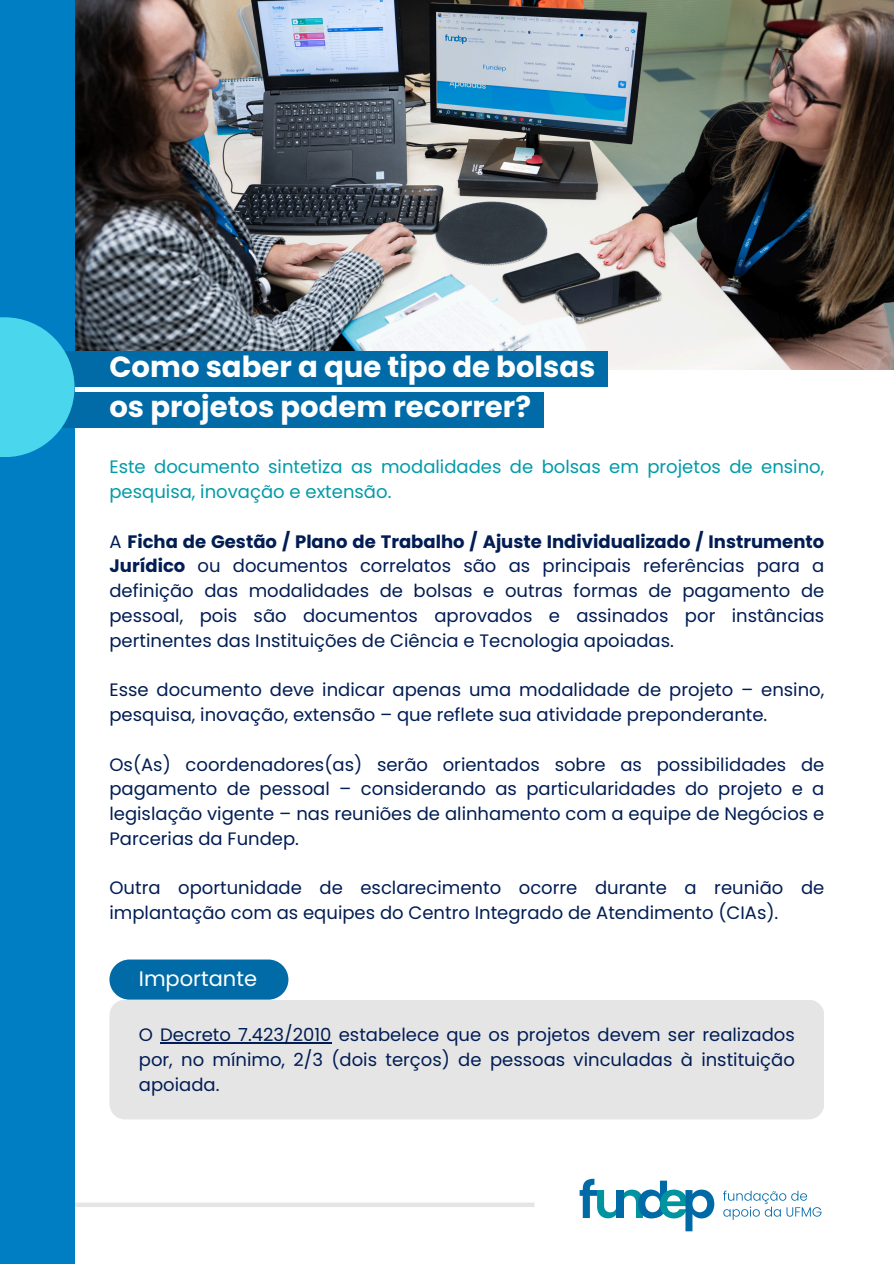
<style>
.page{position:relative;width:894px;height:1264px;background:#fff}
.page>*{position:absolute;margin:0;border:0;box-sizing:border-box;transform-origin:0 0}
.t1{font:700 29.1px/39.6px "Poppins";color:#fff}
.t2{font:21px "Poppins";color:#fff}
.t3{font:18px/24.8px "Poppins";color:#011d54;text-align:justify}
.t4{font:18px/24.8px "Poppins";color:#009ba8}
.s1{font-weight:700}
</style>
<div class="page">
<svg style="left:74px;top:1202px;width:460px;height:4px;fill:#e5e5e5"></svg>
<img style="left:74px;top:0;width:819px;height:369px">
<div style="left:0;top:0;width:74px;height:1263px;background:#007ec4"></div>
<div style="left:0;top:392px;width:543px;height:36px;background:#006ba6"></div>
<div style="left:0;top:351px;width:607px;height:36px;background:#006ba6"></div>
<svg style="left:723px;top:1190px;width:98px;height:29px"></svg>
<svg style="left:579px;top:1178px;width:135px;height:53px"></svg>
<svg style="left:0;top:317px;width:74px;height:140px;fill:#4ad6ec"></svg>
<div style="left:109px;top:999px;width:715px;height:120px;background:#e5e5e5"></div>
<div style="left:109px;top:959px;width:179px;height:40px;background:#006ba6;border-radius:20px"></div>
<hr style="left:160px;top:1042px;width:171px;height:1px;background:#011d54">
<p class="t1" style="left:109px;top:347px;width:487px">Como saber a que tipo de bolsas os projetos podem recorrer?</p>
<h1 class="t4" style="left:109px;top:454px;width:716px">Este documento sintetiza as modalidades de bolsas em projetos de ensino, pesquisa, inovação e extensão.</h1>
<p class="t3" style="left:109px;top:529px;width:716px">A <span class="s1">Ficha de Gestão / Plano de Trabalho / Ajuste Individualizado / Instrumento Jurídico</span> ou documentos correlatos são as principais referências para a definição das modalidades de bolsas e outras formas de pagamento de pessoal, pois são documentos aprovados e assinados por instâncias pertinentes das Instituições de Ciência e Tecnologia apoiadas.</p>
<p class="t3" style="left:109px;top:677px;width:716px">Esse documento deve indicar apenas uma modalidade de projeto – ensino, pesquisa, inovação, extensão – que reflete sua atividade preponderante.</p>
<p class="t3" style="left:109px;top:751px;width:716px">Os(As) coordenadores(as) serão orientados sobre as possibilidades de pagamento de pessoal – considerando as particularidades do projeto e a legislação vigente – nas reuniões de alinhamento com a equipe de Negócios e Parcerias da Fundep.</p>
<p class="t3" style="left:109px;top:875px;width:716px">Outra oportunidade de esclarecimento ocorre durante a reunião de implantação com as equipes do Centro Integrado de Atendimento (CIAs).</p>
<h2 class="t2" style="left:139px;top:964px;width:120px">Importante</h2>
<p class="t3" style="left:139px;top:1022px;width:657px">O Decreto 7.423/2010 estabelece que os projetos devem ser realizados por, no mínimo, 2/3 (dois terços) de pessoas vinculadas à instituição apoiada.</p>
</div>
